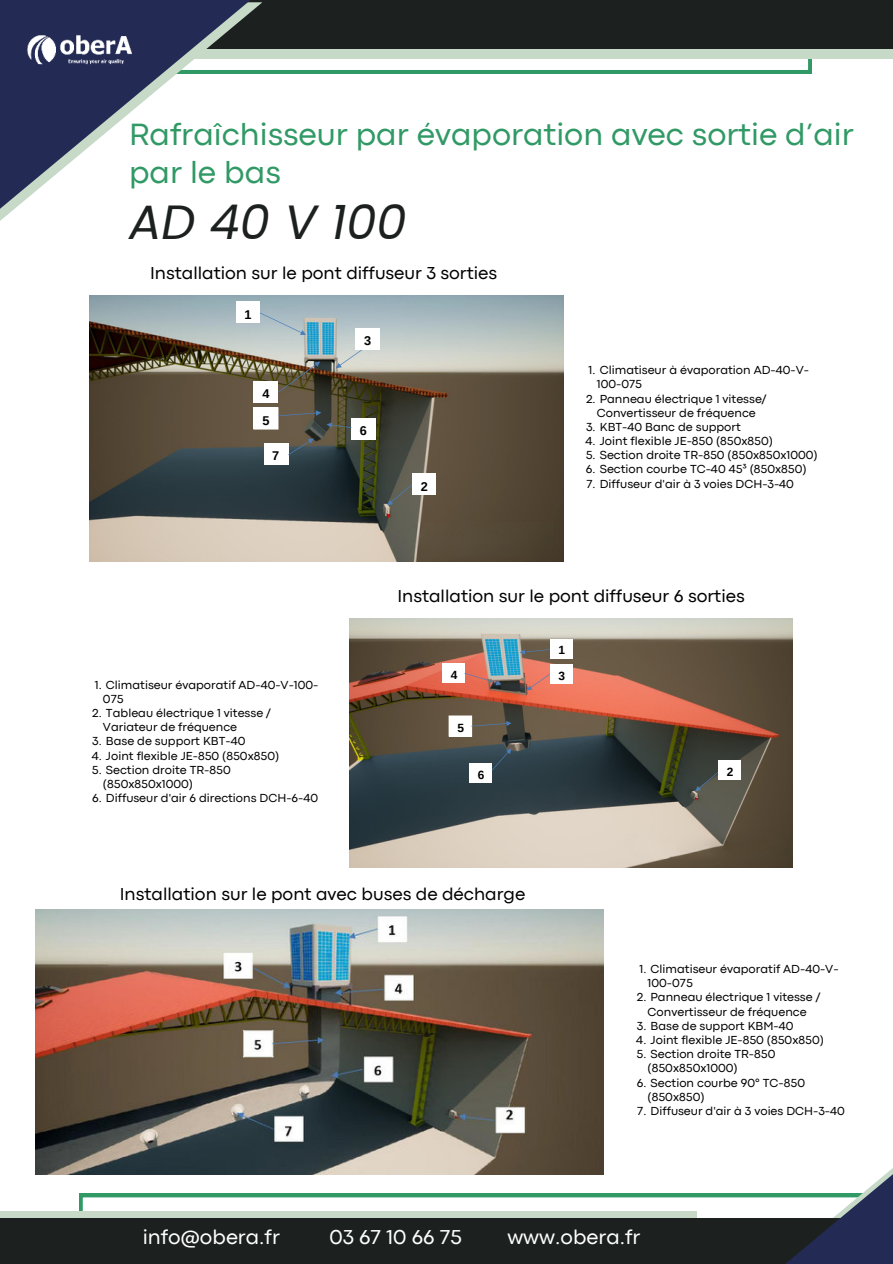
<style>
.page{position:relative;width:893px;height:1264px;background:#fff}
.page>*{position:absolute;margin:0;border:0;box-sizing:border-box;transform-origin:0 0}
.t1{font:italic 48px "Poppins";color:#1c2120}
.t2{font:32.1px/38.2px "Codec Pro";color:#309965}
.t3{font:21px "Codec Pro";color:#fff}
.t4{font:18px "Codec Pro";color:#000}
.t5{font:700 12.75px/26.4px "Arimo";color:#000}
.t6{font:12.15px/14.1px "Codec Pro";color:#000}
.t7{font:700 11.85px/25.3px "Arimo";color:#000}
</style>
<div class="page">
<svg style="left:268px;top:59px;width:543px;height:14px"></svg>
<div style="left:16px;top:0;width:876px;height:59px;background:#c6dac7"></div>
<div style="left:0;top:0;width:892px;height:49px;background:#1c2120"></div>
<svg style="left:0;top:0;width:268px;height:210px"></svg>
<svg style="left:79px;top:1193px;width:651px;height:25px"></svg>
<div style="left:0;top:1211px;width:696px;height:52px;background:#c6dac7"></div>
<div style="left:0;top:1218px;width:892px;height:45px;background:#1c2120"></div>
<svg style="left:767px;top:1169px;width:125px;height:94px"></svg>
<img style="left:36px;top:909px;width:567px;height:265px">
<img style="left:89px;top:296px;width:474px;height:265px">
<svg style="left:257px;top:311px;width:49px;height:24px"></svg>
<div style="left:236px;top:302px;width:24px;height:21px;background:#fff"></div>
<div style="left:264px;top:443px;width:24px;height:22px;background:#fff"></div>
<svg style="left:288px;top:438px;width:26px;height:17px"></svg>
<svg style="left:336px;top:349px;width:26px;height:19px"></svg>
<div style="left:355px;top:328px;width:24px;height:21px;background:#fff"></div>
<div style="left:351px;top:418px;width:24px;height:21px;background:#fff"></div>
<div style="left:253px;top:381px;width:25px;height:21px;background:#fff"></div>
<svg style="left:278px;top:361px;width:42px;height:31px"></svg>
<div style="left:254px;top:408px;width:24px;height:21px;background:#fff"></div>
<svg style="left:278px;top:410px;width:43px;height:6px"></svg>
<svg style="left:326px;top:422px;width:25px;height:6px"></svg>
<svg style="left:387px;top:485px;width:25px;height:20px"></svg>
<div style="left:412px;top:474px;width:24px;height:21px;background:#fff"></div>
<img style="left:349px;top:618px;width:443px;height:249px">
<div style="left:442px;top:662px;width:23px;height:20px;background:#fff"></div>
<svg style="left:464px;top:673px;width:37px;height:12px"></svg>
<div style="left:449px;top:716px;width:22px;height:20px;background:#fff"></div>
<div style="left:449px;top:715px;width:23px;height:21px;border:1px solid #fff"></div>
<svg style="left:471px;top:721px;width:40px;height:5px"></svg>
<div style="left:469px;top:763px;width:23px;height:19px;background:#fff"></div>
<svg style="left:491px;top:748px;width:20px;height:22px"></svg>
<svg style="left:519px;top:649px;width:31px;height:5px"></svg>
<svg style="left:526px;top:672px;width:25px;height:18px"></svg>
<div style="left:550px;top:638px;width:23px;height:20px;background:#fff"></div>
<div style="left:550px;top:664px;width:22px;height:20px;background:#fff"></div>
<svg style="left:695px;top:772px;width:23px;height:19px"></svg>
<div style="left:718px;top:760px;width:22px;height:20px;background:#fff"></div>
<img style="left:14px;top:25px;width:131px;height:48px">
<h2 class="t2" style="left:129px;top:114px;width:726px">Rafraîchisseur par évaporation avec sortie d’air par le bas</h2>
<h1 class="t1" style="left:129px;top:194px;width:279px">AD 40 V 100</h1>
<h3 class="t4" style="left:150px;top:262px;width:349px">Installation sur le pont diffuseur 3 sorties</h3>
<p class="t5" style="left:244px;top:301px;width:9px">1</p>
<p class="t5" style="left:262px;top:381px;width:9px">4<br>5</p>
<p class="t5" style="left:272px;top:443px;width:9px">7</p>
<p class="t6" style="left:103px;top:677px;width:217px;text-indent:-8px">1. Climatiseur évaporatif AD-40-V-100-<br>075</p>
<p class="t6" style="left:103px;top:705px;width:169px;text-indent:-11px">2. Tableau électrique 1 vitesse /<br>Variateur de fréquence</p>
<p class="t6" style="left:92px;top:734px;width:155px">3. Base de support KBT-40</p>
<p class="t6" style="left:92px;top:748px;width:189px">4. Joint flexible JE-850 (850x850)</p>
<p class="t6" style="left:103px;top:762px;width:129px;text-indent:-11px">5. Section droite TR-850 (850x850x1000)</p>
<p class="t6" style="left:92px;top:791px;width:227px">6. Diffuseur d'air 6 directions DCH-6-40</p>
<p class="t5" style="left:364px;top:328px;width:9px">3</p>
<p class="t5" style="left:360px;top:417px;width:9px">6</p>
<p class="t5" style="left:421px;top:473px;width:9px">2</p>
<p class="t6" style="left:596px;top:363px;width:214px;text-indent:-8px">1. Climatiseur à évaporation AD-40-V-<br>100-075</p>
<p class="t6" style="left:586px;top:391px;width:182px;text-align:center">2. Panneau électrique 1 vitesse/<br>Convertisseur de fréquence</p>
<p class="t6" style="left:586px;top:419px;width:156px">3. KBT-40 Banc de support</p>
<p class="t6" style="left:585px;top:434px;width:189px">4. Joint flexible JE-850 (850x850)</p>
<p class="t6" style="left:585px;top:448px;width:233px">5. Section droite TR-850 (850x850x1000)</p>
<p class="t6" style="left:586px;top:462px;width:222px">6. Section courbe TC-40 45³ (850x850)</p>
<p class="t6" style="left:586px;top:476px;width:209px">7. Diffuseur d'air à 3 voies DCH-3-40</p>
<h3 class="t4" style="left:397px;top:585px;width:349px">Installation sur le pont diffuseur 6 sorties</h3>
<p class="t7" style="left:450px;top:662px;width:8px">4</p>
<p class="t7" style="left:457px;top:715px;width:8px">5</p>
<p class="t7" style="left:478px;top:762px;width:8px">6</p>
<p class="t7" style="left:558px;top:637px;width:8px">1<br>3</p>
<p class="t7" style="left:726px;top:759px;width:8px">2</p>
<h3 class="t4" style="left:120px;top:882px;width:407px">Installation sur le pont avec buses de décharge</h3>
<p class="t6" style="left:647px;top:961px;width:192px;text-indent:-8px">1. Climatiseur évaporatif AD-40-V-<br>100-075</p>
<p class="t6" style="left:636px;top:990px;width:185px;text-align:center">2. Panneau électrique 1 vitesse /<br>Convertisseur de fréquence</p>
<p class="t6" style="left:637px;top:1018px;width:158px">3. Base de support KBM-40</p>
<p class="t6" style="left:636px;top:1032px;width:189px">4. Joint flexible JE-850 (850x850)</p>
<p class="t6" style="left:647px;top:1046px;width:129px;text-indent:-11px">5. Section droite TR-850 (850x850x1000)</p>
<p class="t6" style="left:647px;top:1075px;width:159px;text-indent:-11px">6. Section courbe 90° TC-850 (850x850)</p>
<p class="t6" style="left:637px;top:1103px;width:209px">7. Diffuseur d'air à 3 voies DCH-3-40</p>
<h3 class="t3" style="left:143px;top:1224px;width:139px">info@obera.fr</h3>
<h3 class="t3" style="left:507px;top:1224px;width:135px">www.obera.fr</h3>
<h3 class="t3" style="left:329px;top:1224px;width:134px">03 67 10 66 75</h3>
<h3 class="t3" style="left:133px;top:1226px;width:139px">info@obera.fr</h3>
<h3 class="t3" style="left:497px;top:1226px;width:135px">www.obera.fr</h3>
<h3 class="t3" style="left:319px;top:1226px;width:134px">03 67 10 6 75</h3>
</div>
